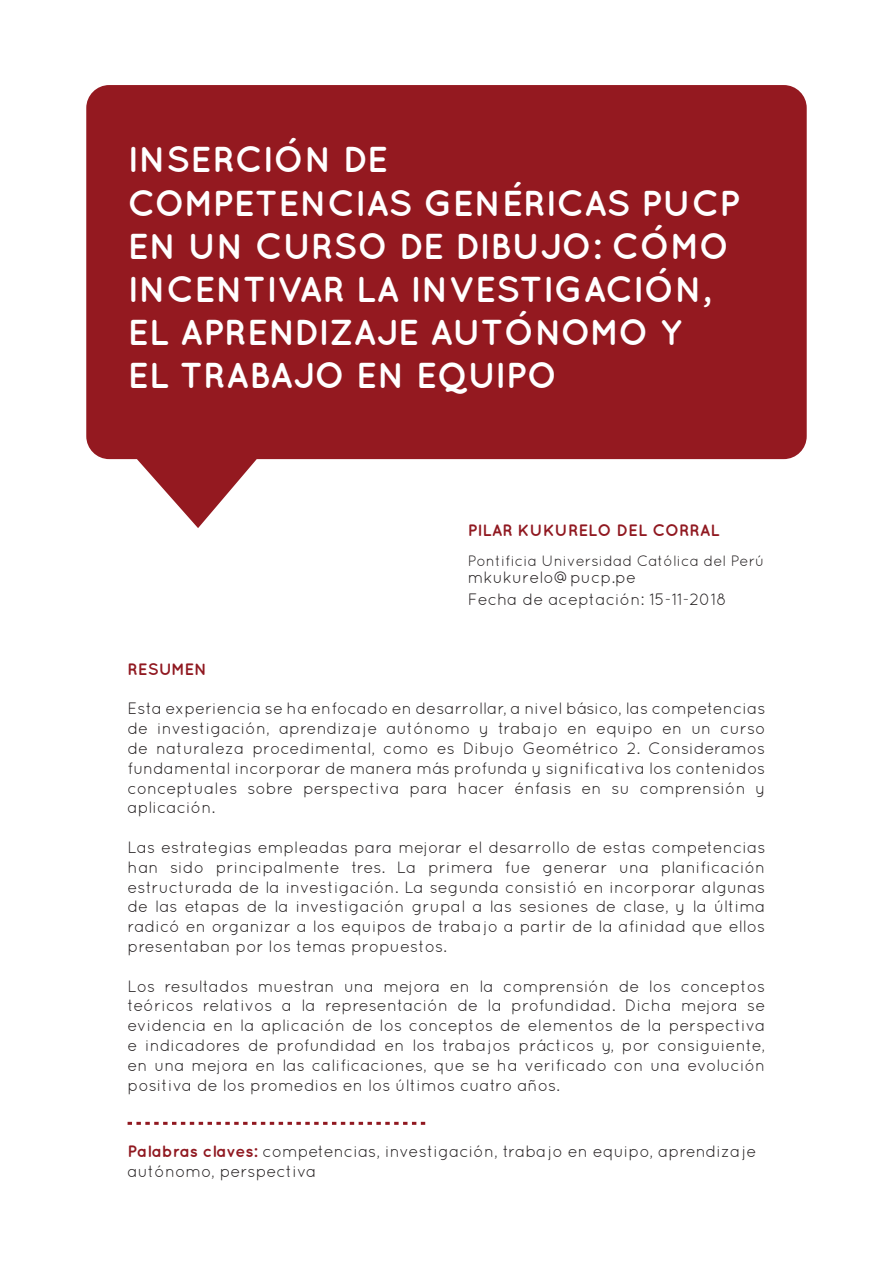
<style>
.page{position:relative;width:893px;height:1263px;background:#fff}
.page>*{position:absolute;margin:0;border:0;box-sizing:border-box;transform-origin:0 0}
.t1{font:700 36px/43.2px "Quicksand";color:#fff}
.TEXTO{font:16.5px/19.8px "Quicksand";color:#231f20;text-align:justify}
.t2{font:700 16.5px "Quicksand";color:#901820}
.t3{font:15px "Quicksand";color:#231f20}
.s1{font-weight:700;color:#901820}
</style>
<div class="page">
<svg style="left:86px;top:85px;width:721px;height:443px;background:#a33a40"></svg>
<svg style="left:128px;top:1122px;width:297px;height:3px"></svg>
<p class="t1" style="left:128px;top:137px;width:262px">INSERCIÓN DE</p>
<p class="t1" style="left:128px;top:180px;width:614px">COMPETENCIAS GENÉRICAS PUCP<br>EN UN CURSO DE DIBUJO: CÓMO<br>INCENTIVAR LA INVESTIGACIÓN,</p>
<p class="t1" style="left:128px;top:310px;width:555px">EL APRENDIZAJE AUTÓNOMO Y</p>
<p class="t1" style="left:128px;top:353px;width:431px">EL TRABAJO EN EQUIPO</p>
<p class="t2" style="left:468px;top:521px;width:253px">PILAR KUKURELO DEL CORRAL</p>
<p class="t3" style="left:468px;top:552px;width:298px">Pontificia Universidad Católica del Perú</p>
<p class="TEXTO" style="left:468px;top:566px;width:261px;line-height:22.4px">mkukurelo@pucp.pe<br>Fecha de aceptación: 15-11-2018</p>
<p class="t2" style="left:128px;top:659px;width:81px">RESUMEN</p>
<p class="TEXTO" style="left:128px;top:699px;width:639px">Esta experiencia se ha enfocado en desarrollar, a nivel básico, las competencias de investigación, aprendizaje autónomo y trabajo en equipo en un curso de naturaleza procedimental, como es Dibujo Geométrico 2. Consideramos fundamental incorporar de manera más profunda y significativa los contenidos conceptuales sobre perspectiva para hacer énfasis en su comprensión y aplicación.</p>
<p class="TEXTO" style="left:128px;top:837px;width:639px">Las estrategias empleadas para mejorar el desarrollo de estas competencias han sido principalmente tres. La primera fue generar una planificación estructurada de la investigación. La segunda consistió en incorporar algunas de las etapas de la investigación grupal a las sesiones de clase, y la última radicó en organizar a los equipos de trabajo a partir de la afinidad que ellos presentaban por los temas propuestos.</p>
<p class="TEXTO" style="left:128px;top:976px;width:639px">Los resultados muestran una mejora en la comprensión de los conceptos teóricos relativos a la representación de la profundidad. Dicha mejora se evidencia en la aplicación de los conceptos de elementos de la perspectiva e indicadores de profundidad en los trabajos prácticos y, por consiguiente, en una mejora en las calificaciones, que se ha verificado con una evolución positiva de los promedios en los últimos cuatro años.</p>
<p class="TEXTO" style="left:128px;top:1141px;width:631px"><span class="s1">Palabras claves:</span> competencias, investigación, trabajo en equipo, aprendizaje autónomo, perspectiva</p>
</div>
